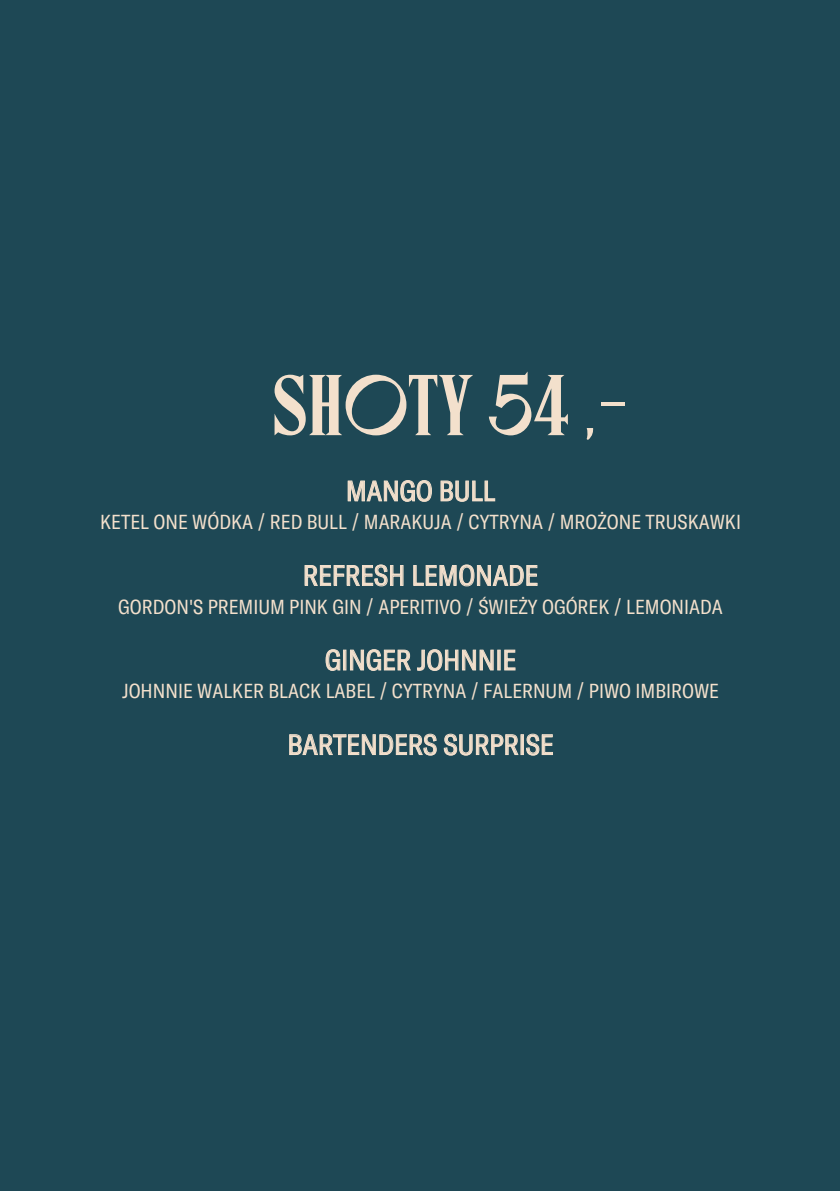
<style>
.page{position:relative;width:840px;height:1191px;background:#fff}
.page>*{position:absolute;margin:0;border:0;box-sizing:border-box;transform-origin:0 0}
.t1{font:86px "Canopee";letter-spacing:-.01em;color:#f3e0cc}
.t2{font:condensed 28px "GT America";color:#f3e0cc}
.t3{font:condensed 20px "GT America";color:#f3e0cc}
</style>
<div class="page">
<div style="left:0;top:0;width:839px;height:1191px;background:#1e4855"></div>
<svg style="left:347px;top:480px;width:85px;height:22px"></svg>
<svg style="left:440px;top:480px;width:55px;height:22px"></svg>
<svg style="left:304px;top:564px;width:100px;height:23px"></svg>
<svg style="left:413px;top:564px;width:124px;height:23px"></svg>
<svg style="left:325px;top:649px;width:15px;height:22px"></svg>
<div style="left:343px;top:649px;width:3px;height:21px;border:1px solid #f2dfcc"></div>
<svg style="left:350px;top:649px;width:144px;height:22px"></svg>
<div style="left:497px;top:649px;width:3px;height:21px;border:1px solid #f2dfcc"></div>
<svg style="left:504px;top:649px;width:11px;height:22px"></svg>
<svg style="left:289px;top:733px;width:148px;height:23px"></svg>
<svg style="left:443px;top:733px;width:76px;height:23px"></svg>
<svg style="left:526px;top:733px;width:27px;height:23px"></svg>
<h1 class="t1" style="left:272px;top:360px;width:357px">SHOTY 54 ,-</h1>
<h2 class="t2" style="left:346px;top:474px;width:151px">MANGO BULL</h2>
<p class="t3" style="left:100px;top:510px;width:642px">KETEL ONE WÓDKA / RED BULL / MARAKUJA / CYTRYNA / MROŻONE TRUSKAWKI</p>
<h2 class="t2" style="left:303px;top:559px;width:237px">REFRESH LEMONADE</h2>
<p class="t3" style="left:118px;top:595px;width:605px">GORDON'S PREMIUM PINK GIN / APERITIVO / ŚWIEŻY OGÓREK / LEMONIADA</p>
<h2 class="t2" style="left:325px;top:644px;width:193px">GINGER JOHNNIE</h2>
<p class="t3" style="left:122px;top:679px;width:598px">JOHNNIE WALKER BLACK LABEL / CYTRYNA / FALERNUM / PIWO IMBIROWE</p>
<h2 class="t2" style="left:287px;top:728px;width:268px">BARTENDERS SURPRISE</h2>
</div>
